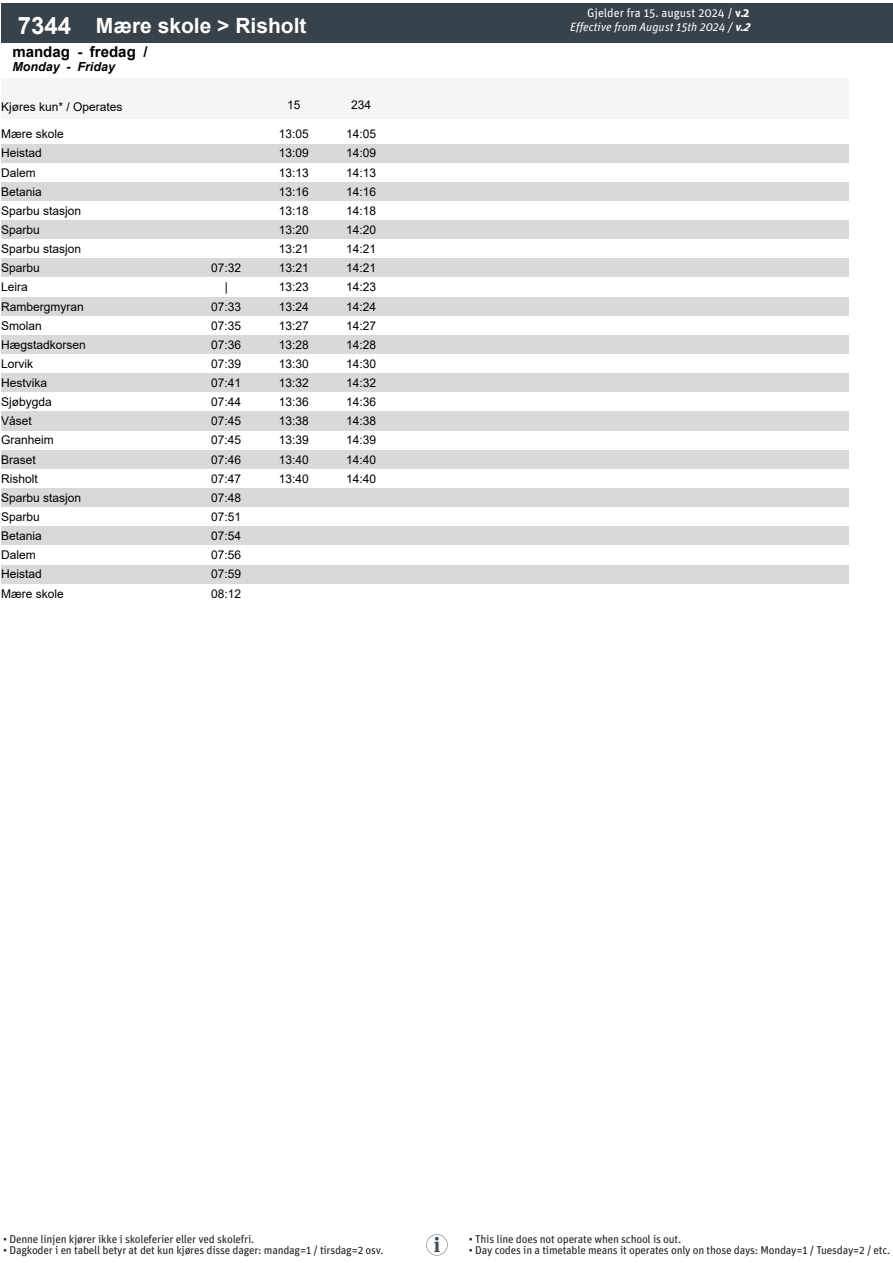
<style>
.page{position:relative;width:893px;height:1263px;background:#fff}
.page>*{position:absolute;margin:0;border:0;box-sizing:border-box;transform-origin:0 0}
.t1{font:700 21px "Arial";color:#fff}
.t2{font:700 15px "Arial";color:#000}
.t3{font:italic 700 12.45px "Arial";color:#000}
.t4{font:12px "Arial";color:#000}
.t5{font:italic 12px/14.4px "Unit Pro";color:#fff}
.t6{font:11.25px "Unit Pro";letter-spacing:-.02em;color:#231f20}
.s1{font-size:24px}
.s2{font-style:normal}
.s3{font-weight:700;font-style:normal}
.s4{font-weight:700}
</style>
<div class="page">
<div style="left:1px;top:79px;width:191px;height:40px;background:#f5f5f5"></div>
<div style="left:192px;top:79px;width:68px;height:40px;background:#f5f5f5"></div>
<div style="left:260px;top:79px;width:68px;height:40px;background:#f5f5f5"></div>
<div style="left:328px;top:79px;width:67px;height:40px;background:#f5f5f5"></div>
<div style="left:395px;top:79px;width:68px;height:40px;background:#f5f5f5"></div>
<div style="left:463px;top:79px;width:67px;height:40px;background:#f5f5f5"></div>
<div style="left:530px;top:79px;width:68px;height:40px;background:#f5f5f5"></div>
<div style="left:598px;top:79px;width:67px;height:40px;background:#f5f5f5"></div>
<div style="left:665px;top:79px;width:68px;height:40px;background:#f5f5f5"></div>
<div style="left:733px;top:79px;width:67px;height:40px;background:#f5f5f5"></div>
<div style="left:800px;top:79px;width:49px;height:40px;background:#f5f5f5"></div>
<div style="left:1px;top:3px;width:87px;height:40px;background:#37424a"></div>
<div style="left:88px;top:3px;width:804px;height:40px;background:#37424a"></div>
<div style="left:1px;top:144px;width:848px;height:19px;background:#d9d9d9"></div>
<div style="left:1px;top:182px;width:848px;height:19px;background:#d9d9d9"></div>
<div style="left:1px;top:220px;width:848px;height:20px;background:#d9d9d9"></div>
<div style="left:1px;top:259px;width:848px;height:19px;background:#d9d9d9"></div>
<div style="left:1px;top:297px;width:848px;height:19px;background:#d9d9d9"></div>
<div style="left:1px;top:335px;width:848px;height:19px;background:#d9d9d9"></div>
<div style="left:1px;top:374px;width:848px;height:19px;background:#d9d9d9"></div>
<div style="left:1px;top:412px;width:848px;height:19px;background:#d9d9d9"></div>
<div style="left:1px;top:450px;width:848px;height:19px;background:#d9d9d9"></div>
<div style="left:1px;top:488px;width:848px;height:19px;background:#d9d9d9"></div>
<div style="left:1px;top:527px;width:848px;height:19px;background:#d9d9d9"></div>
<div style="left:1px;top:565px;width:848px;height:19px;background:#d9d9d9"></div>
<svg style="left:426px;top:1234px;width:22px;height:21px"></svg>
<p class="t1" style="left:18px;top:10px;width:290px"><span class="s1">7344</span> Mære skole &gt; Risholt</p>
<p class="t2" style="left:12px;top:41px;width:137px">mandag - fredag /</p>
<p class="t3" style="left:12px;top:58px;width:104px">Monday - Friday</p>
<p class="t4" style="left:1px;top:99px;width:123px">Kjøres kun* / Operates</p>
<p class="t4" style="left:287px;top:97px;width:15px">15</p>
<p class="t4" style="left:351px;top:97px;width:22px">234</p>
<p class="t4" style="left:1px;top:126px;width:64px">Mære skole</p>
<p class="t4" style="left:279px;top:126px;width:32px">13:05</p>
<p class="t4" style="left:346px;top:126px;width:32px">14:05</p>
<p class="t4" style="left:1px;top:145px;width:42px">Heistad</p>
<p class="t4" style="left:279px;top:145px;width:32px">13:09</p>
<p class="t4" style="left:346px;top:145px;width:32px">14:09</p>
<p class="t4" style="left:1px;top:164px;width:36px">Dalem</p>
<p class="t4" style="left:279px;top:164px;width:32px">13:13</p>
<p class="t4" style="left:346px;top:164px;width:32px">14:13</p>
<p class="t4" style="left:1px;top:183px;width:42px">Betania</p>
<p class="t4" style="left:279px;top:183px;width:32px">13:16</p>
<p class="t4" style="left:346px;top:183px;width:32px">14:16</p>
<p class="t4" style="left:1px;top:202px;width:82px">Sparbu stasjon</p>
<p class="t4" style="left:279px;top:202px;width:32px">13:18</p>
<p class="t4" style="left:346px;top:202px;width:32px">14:18</p>
<p class="t4" style="left:1px;top:221px;width:40px">Sparbu</p>
<p class="t4" style="left:279px;top:221px;width:32px">13:20</p>
<p class="t4" style="left:346px;top:221px;width:32px">14:20</p>
<p class="t4" style="left:1px;top:241px;width:82px">Sparbu stasjon</p>
<p class="t4" style="left:279px;top:241px;width:32px">13:21</p>
<p class="t4" style="left:346px;top:241px;width:32px">14:21</p>
<p class="t4" style="left:1px;top:260px;width:40px">Sparbu</p>
<p class="t4" style="left:211px;top:260px;width:32px">07:32</p>
<p class="t4" style="left:279px;top:260px;width:32px">13:21</p>
<p class="t4" style="left:346px;top:260px;width:32px">14:21</p>
<p class="t4" style="left:1px;top:279px;width:28px">Leira</p>
<p class="t4" style="left:225px;top:279px;width:5px">|</p>
<p class="t4" style="left:279px;top:279px;width:32px">13:23</p>
<p class="t4" style="left:346px;top:279px;width:32px">14:23</p>
<p class="t4" style="left:1px;top:298px;width:84px">Rambergmyran</p>
<p class="t4" style="left:211px;top:298px;width:32px">07:33</p>
<p class="t4" style="left:279px;top:298px;width:32px">13:24</p>
<p class="t4" style="left:346px;top:298px;width:32px">14:24</p>
<p class="t4" style="left:1px;top:317px;width:42px">Smolan</p>
<p class="t4" style="left:211px;top:317px;width:32px">07:35</p>
<p class="t4" style="left:279px;top:317px;width:32px">13:27</p>
<p class="t4" style="left:346px;top:317px;width:32px">14:27</p>
<p class="t4" style="left:1px;top:336px;width:86px">Hægstadkorsen</p>
<p class="t4" style="left:211px;top:336px;width:32px">07:36</p>
<p class="t4" style="left:279px;top:336px;width:32px">13:28</p>
<p class="t4" style="left:346px;top:336px;width:32px">14:28</p>
<p class="t4" style="left:1px;top:355px;width:33px">Lorvik</p>
<p class="t4" style="left:211px;top:355px;width:32px">07:39</p>
<p class="t4" style="left:279px;top:355px;width:32px">13:30</p>
<p class="t4" style="left:346px;top:355px;width:32px">14:30</p>
<p class="t4" style="left:1px;top:375px;width:47px">Hestvika</p>
<p class="t4" style="left:211px;top:375px;width:32px">07:41</p>
<p class="t4" style="left:279px;top:375px;width:32px">13:32</p>
<p class="t4" style="left:346px;top:375px;width:32px">14:32</p>
<p class="t4" style="left:1px;top:394px;width:52px">Sjøbygda</p>
<p class="t4" style="left:211px;top:394px;width:32px">07:44</p>
<p class="t4" style="left:279px;top:394px;width:32px">13:36</p>
<p class="t4" style="left:346px;top:394px;width:32px">14:36</p>
<p class="t4" style="left:1px;top:413px;width:32px">Våset</p>
<p class="t4" style="left:211px;top:413px;width:32px">07:45</p>
<p class="t4" style="left:279px;top:413px;width:32px">13:38</p>
<p class="t4" style="left:346px;top:413px;width:32px">14:38</p>
<p class="t4" style="left:1px;top:432px;width:54px">Granheim</p>
<p class="t4" style="left:211px;top:432px;width:32px">07:45</p>
<p class="t4" style="left:279px;top:432px;width:32px">13:39</p>
<p class="t4" style="left:346px;top:432px;width:32px">14:39</p>
<p class="t4" style="left:1px;top:451px;width:36px">Braset</p>
<p class="t4" style="left:211px;top:451px;width:32px">07:46</p>
<p class="t4" style="left:279px;top:451px;width:32px">13:40</p>
<p class="t4" style="left:346px;top:451px;width:32px">14:40</p>
<p class="t4" style="left:1px;top:470px;width:38px">Risholt</p>
<p class="t4" style="left:211px;top:470px;width:32px">07:47</p>
<p class="t4" style="left:279px;top:470px;width:32px">13:40</p>
<p class="t4" style="left:346px;top:470px;width:32px">14:40</p>
<p class="t4" style="left:1px;top:489px;width:82px">Sparbu stasjon</p>
<p class="t4" style="left:211px;top:489px;width:32px">07:48</p>
<p class="t4" style="left:1px;top:508px;width:40px">Sparbu</p>
<p class="t4" style="left:211px;top:508px;width:32px">07:51</p>
<p class="t4" style="left:1px;top:528px;width:42px">Betania</p>
<p class="t4" style="left:211px;top:528px;width:32px">07:54</p>
<p class="t4" style="left:1px;top:547px;width:36px">Dalem</p>
<p class="t4" style="left:211px;top:547px;width:32px">07:56</p>
<p class="t4" style="left:1px;top:566px;width:42px">Heistad</p>
<p class="t4" style="left:211px;top:566px;width:32px">07:59</p>
<p class="t4" style="left:1px;top:585px;width:64px">Mære skole</p>
<p class="t4" style="left:211px;top:585px;width:32px">08:12</p>
<p class="t5" style="left:570px;top:5px;width:185px;text-indent:17px"><span class="s2">Gjelder fra 15. august 2024 /</span> <span class="s3">v.2<br></span>Effective from August 15th 2024 / <span class="s4">v.2</span></p>
<p class="t6" style="left:3px;top:1231px;width:253px">• Denne linjen kjører ikke i skoleferier eller ved skolefri.</p>
<p class="t6" style="left:3px;top:1243px;width:382px">• Dagkoder i en tabell betyr at det kun kjøres disse dager: mandag=1 / tirsdag=2 osv.</p>
<p class="t6" style="left:469px;top:1231px;width:214px">• This line does not operate when school is out.</p>
<p class="t6" style="left:469px;top:1243px;width:423px">• Day codes in a timetable means it operates only on those days: Monday=1 / Tuesday=2 / etc.</p>
</div>
